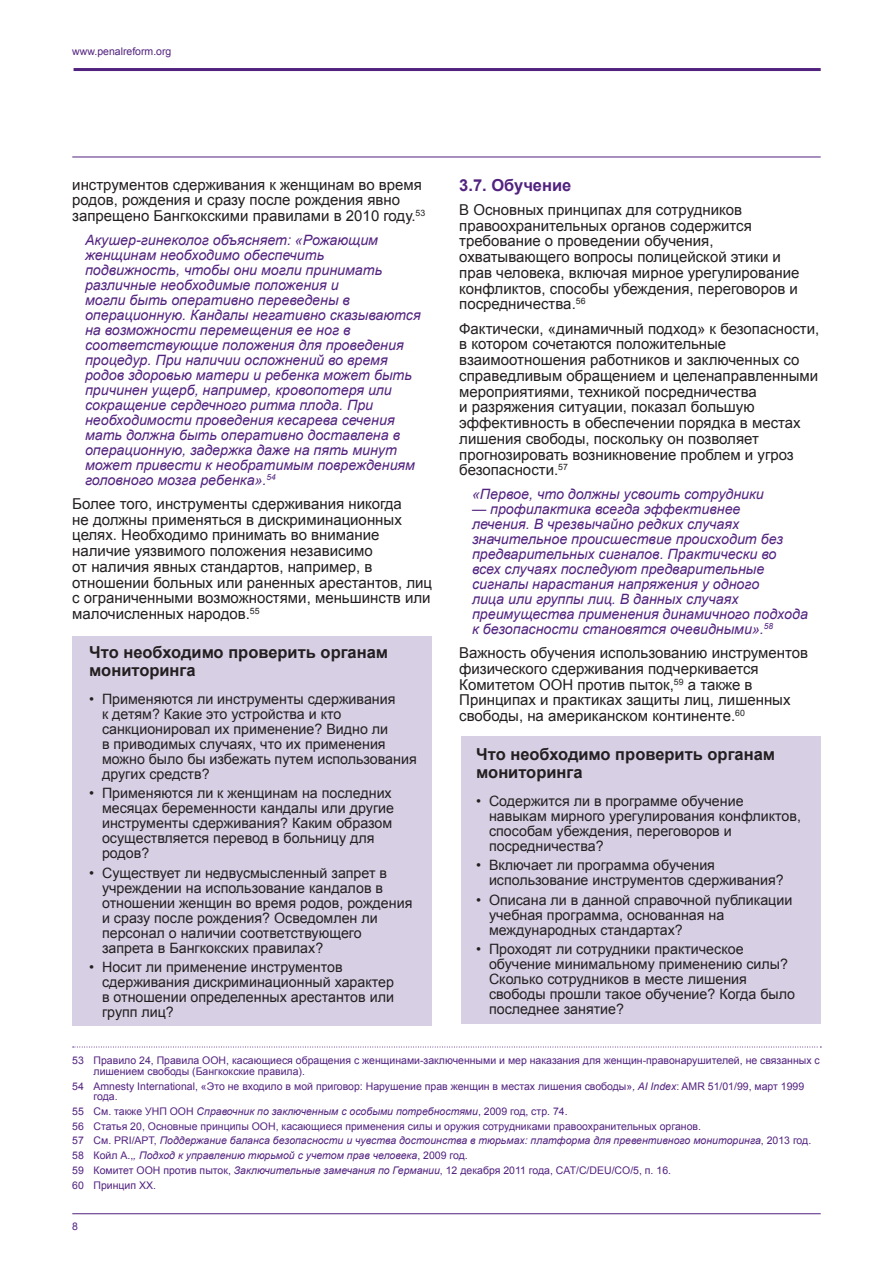
<style>
.page{position:relative;width:893px;height:1263px;background:#fff}
.page>*{position:absolute;margin:0;border:0;box-sizing:border-box;transform-origin:0 0}
.arrow_list_1{font:700 16.5px/18px "Arial";color:#231f20}
.c-head{font:700 16.5px "Arial";color:#52227f}
.text{font:15px/15.8px "Arial";color:#231f20}
.t1{font:14.25px/15px "Arial";color:#231f20}
.box_text{font:italic 14.25px/15px "Arial";color:#52227f}
.footnote{font:10.5px/10.5px "Arial";color:#52227f}
.footnote-2{font:italic 10.5px "Arial";color:#52227f}
.footnote_first{font:10.5px/10.5px "Arial";color:#52227f}
.s1{font-style:italic}
.s2{font-style:normal}
</style>
<div class="page">
<hr style="left:72px;top:1213px;width:749px;height:1px;background:#52227f">
<hr style="left:74px;top:68px;width:747px;height:3px;background:#52227f">
<hr style="left:72px;top:157px;width:749px;height:1px;background:#52227f">
<div style="left:461px;top:736px;width:360px;height:288px;background:#d7cfe4"></div>
<div style="left:72px;top:636px;width:360px;height:389px;background:#d7cfe4"></div>
<svg style="left:73px;top:1047px;width:748px;height:1px"></svg>
<p class="footnote_first" style="left:72px;top:46px;width:101px">www.penalreform.org</p>
<p class="text" style="left:72px;top:177px;width:354px">инструментов сдерживания к женщинам во время родов, рождения и сразу после рождения явно запрещено Бангкокскими правилами в 2010 году.<sup>53</sup></p>
<p class="box_text" style="left:85px;top:232px;width:337px">Акушер-гинеколог объясняет: «Рожающим женщинам необходимо обеспечить подвижность, чтобы они могли принимать различные необходимые положения и<br>могли быть оперативно переведены в операционную. Кандалы негативно сказываются на возможности перемещения ее ног в соответствующие положения для проведения процедур. При наличии осложнений во время родов здоровью матери и ребенка может быть причинен ущерб, например, кровопотеря или сокращение сердечного ритма плода. При необходимости проведения кесарева сечения мать должна быть оперативно доставлена в операционную, задержка даже на пять минут может привести к необратимым повреждениям головного мозга ребенка».<sup>54</sup></p>
<p class="text" style="left:72px;top:496px;width:361px">Более того, инструменты сдерживания никогда<br>не должны применяться в дискриминационных целях. Необходимо принимать во внимание наличие уязвимого положения независимо<br>от наличия явных стандартов, например, в отношении больных или раненных арестантов, лиц с ограниченными возможностями, меньшинств или малочисленных народов.<sup>55</sup></p>
<p class="arrow_list_1" style="left:89px;top:644px;width:300px">Что необходимо проверить органам мониторинга</p>
<p class="t1" style="left:102px;top:692px;width:316px;text-indent:-13px">• Применяются ли инструменты сдерживания<br>к детям? Какие это устройства и кто санкционировал их применение? Видно ли<br>в приводимых случаях, что их применения можно было бы избежать путем использования других средств?</p>
<p class="t1" style="left:102px;top:786px;width:294px;text-indent:-13px">• Применяются ли к женщинам на последних месяцах беременности кандалы или другие инструменты сдерживания? Каким образом осуществляется перевод в больницу для родов?</p>
<p class="t1" style="left:102px;top:865px;width:312px;text-indent:-13px">• Существует ли недвусмысленный запрет в учреждении на использование кандалов в отношении женщин во время родов, рождения и сразу после рождения? Осведомлен ли персонал о наличии соответствующего запрета в Бангкокских правилах?</p>
<p class="t1" style="left:102px;top:959px;width:293px;text-indent:-13px">• Носит ли применение инструментов сдерживания дискриминационный характер в отношении определенных арестантов или групп лиц?</p>
<p class="c-head" style="left:459px;top:174px;width:114px">3.7. Обучение</p>
<p class="text" style="left:459px;top:202px;width:342px">В Основных принципах для сотрудников правоохранительных органов содержится требование о проведении обучения, охватывающего вопросы полицейской этики и прав человека, включая мирное урегулирование конфликтов, способы убеждения, переговоров и посредничества.<sup>56</sup></p>
<p class="text" style="left:459px;top:321px;width:362px">Фактически, «динамичный подход» к безопасности, в котором сочетаются положительные взаимоотношения работников и заключенных со справедливым обращением и целенаправленными мероприятиями, техникой посредничества<br>и разряжения ситуации, показал большую эффективность в обеспечении порядка в местах лишения свободы, поскольку он позволяет прогнозировать возникновение проблем и угроз безопасности.<sup>57</sup></p>
<p class="box_text" style="left:472px;top:487px;width:293px">«Первое, что должны усвоить сотрудники</p>
<p class="box_text" style="left:472px;top:502px;width:337px">— профилактика всегда эффективнее<br>лечения. В чрезвычайно редких случаях значительное происшествие происходит без предварительных сигналов. Практически во всех случаях последуют предварительные сигналы нарастания напряжения у одного<br>лица или группы лиц. В данных случаях преимущества применения динамичного подхода к безопасности становятся очевидными».<sup>58</sup></p>
<p class="text" style="left:459px;top:645px;width:350px">Важность обучения использованию инструментов физического сдерживания подчеркивается Комитетом ООН против пыток,<sup>59</sup> а также в Принципах и практиках защиты лиц, лишенных свободы, на американском континенте.<sup>60</sup></p>
<p class="arrow_list_1" style="left:476px;top:746px;width:300px">Что необходимо проверить органам мониторинга</p>
<p class="t1" style="left:489px;top:794px;width:313px;text-indent:-13px">• Содержится ли в программе обучение навыкам мирного урегулирования конфликтов, способам убеждения, переговоров и посредничества?</p>
<p class="t1" style="left:489px;top:858px;width:296px;text-indent:-13px">• Включает ли программа обучения использование инструментов сдерживания?</p>
<p class="t1" style="left:489px;top:892px;width:305px;text-indent:-13px">• Описана ли в данной справочной публикации учебная программа, основанная на международных стандартах?</p>
<p class="t1" style="left:489px;top:942px;width:308px;text-indent:-13px">• Проходят ли сотрудники практическое обучение минимальному применению силы?<br>Сколько сотрудников в месте лишения свободы прошли такое обучение? Когда было последнее занятие?</p>
<p class="footnote_first" style="left:94px;top:1055px;width:728px;text-indent:-21px">53 Правило 24, Правила ООН, касающиеся обращения с женщинами-заключенными и мер наказания для женщин-правонарушителей, не связанных с лишением свободы (Бангкокские правила).</p>
<p class="footnote" style="left:94px;top:1081px;width:712px;text-indent:-21px">54 Amnesty International, «Это не входило в мой приговор: Нарушение прав женщин в местах лишения свободы»<span class="s1">, AI Index</span>: AMR 51/01/99, март 1999 года.</p>
<p class="footnote-2" style="left:72px;top:1104px;width:497px"><span class="s2">55 См. также УНП ООН</span> Справочник по заключенным с особыми потребностями<span class="s2">, 2009 год, стр. 74.</span></p>
<p class="footnote" style="left:72px;top:1121px;width:630px">56 Статья 20, Основные принципы ООН, касающиеся применения силы и оружия сотрудниками правоохранительных органов.</p>
<p class="footnote-2" style="left:72px;top:1134px;width:740px"><span class="s2">57 См. PRI/APT,</span> Поддержание баланса безопасности и чувства достоинства в тюрьмах: платформа для превентивного мониторинга<span class="s2">, 2013 год.</span></p>
<p class="footnote-2" style="left:72px;top:1149px;width:397px"><span class="s2">58 Койл А.,</span>, Подход к управлению тюрьмой с учетом прав человека<span class="s2">, 2009 год.</span></p>
<p class="footnote" style="left:72px;top:1165px;width:600px">59 Комитет ООН против пыток, <span class="s1">Заключительные замечания по Германии</span>, 12 декабря 2011 года, CAT/C/DEU/CO/5, п. 16.</p>
<p class="footnote" style="left:72px;top:1180px;width:85px">60 Принцип XX.</p>
<p class="footnote_first" style="left:72px;top:1221px;width:7px">8</p>
</div>
